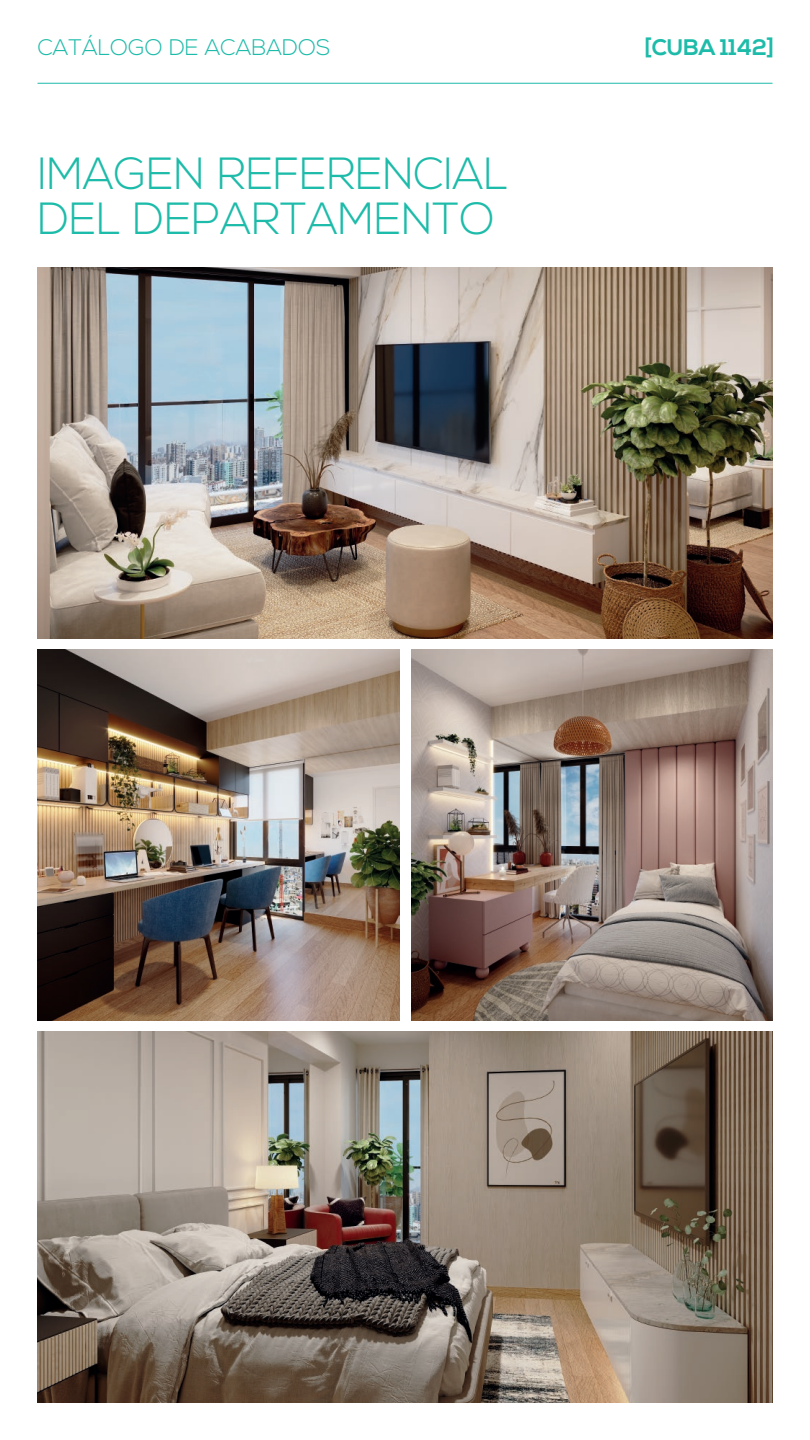
<style>
.page{position:relative;width:810px;height:1440px;background:#fff}
.page>*{position:absolute;margin:0;border:0;box-sizing:border-box;transform-origin:0 0}
.t1{font:300 45px/45px "Nexa";color:#1dbba9}
.t2{font:300 22.5px "Nexa";color:#1dbba9}
.t3{font:700 22.5px "Nexa";color:#1dbba9}
</style>
<div class="page">
<hr style="left:38px;top:83px;width:734px;height:1px;background:#1dbba9">
<img style="left:38px;top:268px;width:734px;height:371px">
<img style="left:38px;top:1032px;width:735px;height:370px">
<img style="left:38px;top:650px;width:361px;height:371px">
<img style="left:411px;top:650px;width:362px;height:371px">
<p class="t2" style="left:38px;top:34px;width:294px">CATÁLOGO DE ACABADOS</p>
<p class="t1" style="left:38px;top:153px;width:472px">IMAGEN REFERENCIAL<br>DEL DEPARTAMENTO</p>
<p class="t3" style="left:645px;top:34px;width:131px">[CUBA 1142]</p>
</div>
